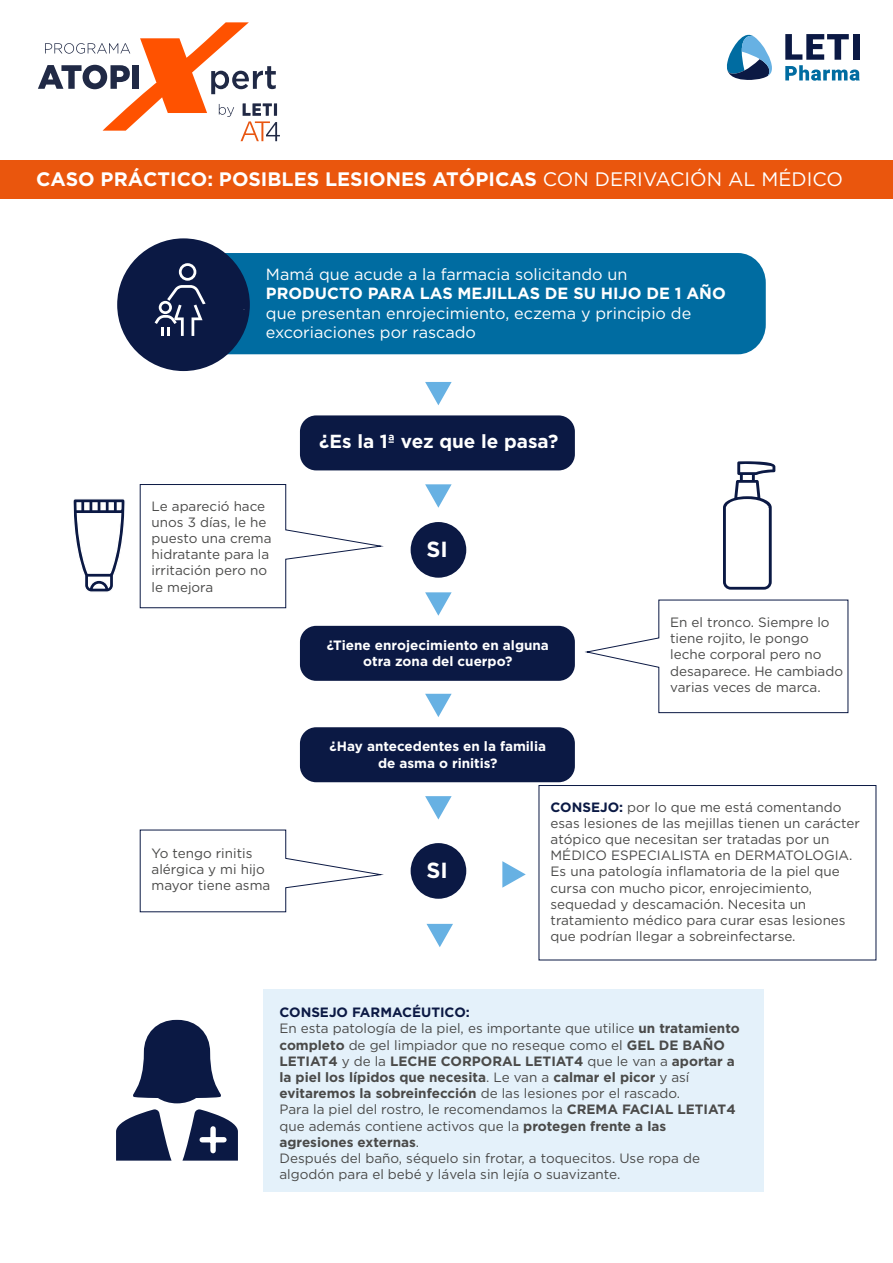
<style>
.page{position:relative;width:893px;height:1263px;background:#fff}
.page>*{position:absolute;margin:0;border:0;box-sizing:border-box;transform-origin:0 0}
.t1{font:700 21.9px "Gotham";color:#fff}
.t2{font:700 19.5px "Gotham";color:#fff}
.t3{font:700 18.9px "Gotham";color:#fff}
.t4{font:16.2px/19.5px "Gotham";color:#fff}
.t5{font:700 16.2px "Gotham";color:#fff}
.t6{font:13.5px/16.2px "Gotham";color:#4a4a49}
.t7{font:700 13.5px/16.2px "Gotham";color:#fff;text-align:center}
.s1{font-weight:400}
.s2{font-weight:700;color:#0b1944}
.s3{font-weight:700}
</style>
<div class="page">
<div style="left:182px;top:253px;width:584px;height:101px;background:#006ca1;border-radius:29px"></div>
<div style="left:117px;top:238px;width:133px;height:133px;background:#0b1944;border-radius:50%"></div>
<svg style="left:155px;top:263px;width:88px;height:73px"></svg>
<div style="left:300px;top:415px;width:275px;height:55px;background:#0b1944;border-radius:16px"></div>
<div style="left:411px;top:522px;width:55px;height:56px;background:#0b1944;border-radius:50%"></div>
<svg style="left:73px;top:499px;width:52px;height:93px"></svg>
<div style="left:300px;top:626px;width:275px;height:55px;background:#0b1944;border-radius:16px"></div>
<div style="left:300px;top:727px;width:275px;height:55px;background:#0b1944;border-radius:16px"></div>
<svg style="left:425px;top:382px;width:27px;height:23px"></svg>
<svg style="left:425px;top:484px;width:27px;height:24px"></svg>
<svg style="left:425px;top:592px;width:27px;height:24px"></svg>
<svg style="left:425px;top:694px;width:27px;height:23px"></svg>
<svg style="left:425px;top:796px;width:27px;height:23px"></svg>
<svg style="left:502px;top:861px;width:24px;height:27px"></svg>
<svg style="left:427px;top:924px;width:26px;height:23px"></svg>
<svg style="left:139px;top:484px;width:242px;height:124px"></svg>
<svg style="left:586px;top:461px;width:263px;height:252px"></svg>
<svg style="left:139px;top:829px;width:242px;height:83px"></svg>
<div style="left:539px;top:785px;width:337px;height:175px;border:1px solid #0b1944"></div>
<div style="left:263px;top:989px;width:500px;height:203px;background:#e4f1fa"></div>
<svg style="left:133px;top:1020px;width:88px;height:83px"></svg>
<svg style="left:116px;top:1109px;width:56px;height:51px"></svg>
<svg style="left:182px;top:1109px;width:56px;height:51px"></svg>
<div style="left:210px;top:1129px;width:6px;height:22px;background:#fff"></div>
<div style="left:202px;top:1137px;width:22px;height:5px;background:#fff"></div>
<div style="left:411px;top:843px;width:55px;height:56px;background:#0b1944;border-radius:50%"></div>
<svg style="left:727px;top:34px;width:45px;height:46px"></svg>
<svg style="left:785px;top:34px;width:75px;height:47px"></svg>
<svg style="left:38px;top:22px;width:242px;height:119px"></svg>
<div style="left:0;top:160px;width:893px;height:39px;background:#ea560d"></div>
<h2 class="t2" style="left:36px;top:168px;width:808px">CASO PRÁCTICO: POSIBLES LESIONES ATÓPICAS <span class="s1">CON DERIVACIÓN AL MÉDICO</span></h2>
<p class="t4" style="left:266px;top:264px;width:363px">Mamá que acude a la farmacia solicitando un</p>
<p class="t5" style="left:266px;top:284px;width:461px">PRODUCTO PARA LAS MEJILLAS DE SU HIJO DE 1 AÑO</p>
<p class="t4" style="left:266px;top:303px;width:427px">que presentan enrojecimiento, eczema y principio de excoriaciones por rascado</p>
<p class="t6" style="left:152px;top:497px;width:121px">Le apareció hace unos 3 días, le he puesto una crema hidratante para la irritación pero no le mejora</p>
<p class="t6" style="left:152px;top:844px;width:120px">Yo tengo rinitis alérgica y mi hijo mayor tiene asma</p>
<h3 class="t3" style="left:319px;top:430px;width:241px">¿Es la 1ª vez que le pasa?</h3>
<h1 class="t1" style="left:427px;top:537px;width:23px">SI</h1>
<p class="t7" style="left:327px;top:637px;width:224px">¿Tiene enrojecimiento en alguna otra zona del cuerpo?</p>
<p class="t7" style="left:330px;top:738px;width:218px">¿Hay antecedentes en la familia de asma o rinitis?</p>
<p class="t6" style="left:670px;top:614px;width:174px">En el tronco. Siempre lo tiene rojito, le pongo leche corporal pero no desaparece. He cambiado varias veces de marca.</p>
<h1 class="t1" style="left:427px;top:858px;width:23px">SI</h1>
<p class="t6" style="left:551px;top:798px;width:311px"><span class="s2">CONSEJO:</span> por lo que me está comentando esas lesiones de las mejillas tienen un carácter atópico que necesitan ser tratadas por un MÉDICO ESPECIALISTA en DERMATOLOGIA.<br>Es una patología inflamatoria de la piel que cursa con mucho picor, enrojecimiento, sequedad y descamación. Necesita un tratamiento médico para curar esas lesiones que podrían llegar a sobreinfectarse.</p>
<p class="t6" style="left:279px;top:1004px;width:462px"><span class="s2">CONSEJO FARMACÉUTICO:<br></span>En esta patología de la piel, es importante que utilice <span class="s3">un tratamiento completo</span> de gel limpiador que no reseque como el <span class="s3">GEL DE BAÑO LETIAT4</span> y de la <span class="s3">LECHE CORPORAL LETIAT4</span> que le van a <span class="s3">aportar a la piel los lípidos que necesita</span>. Le van a <span class="s3">calmar el picor</span> y así <span class="s3">evitaremos la sobreinfección</span> de las lesiones por el rascado.<br>Para la piel del rostro, le recomendamos la <span class="s3">CREMA FACIAL LETIAT4 </span>que además contiene activos que la <span class="s3">protegen frente a las agresiones externas</span>.<br>Después del baño, séquelo sin frotar, a toquecitos. Use ropa de algodón para el bebé y lávela sin lejía o suavizante.</p>
</div>
